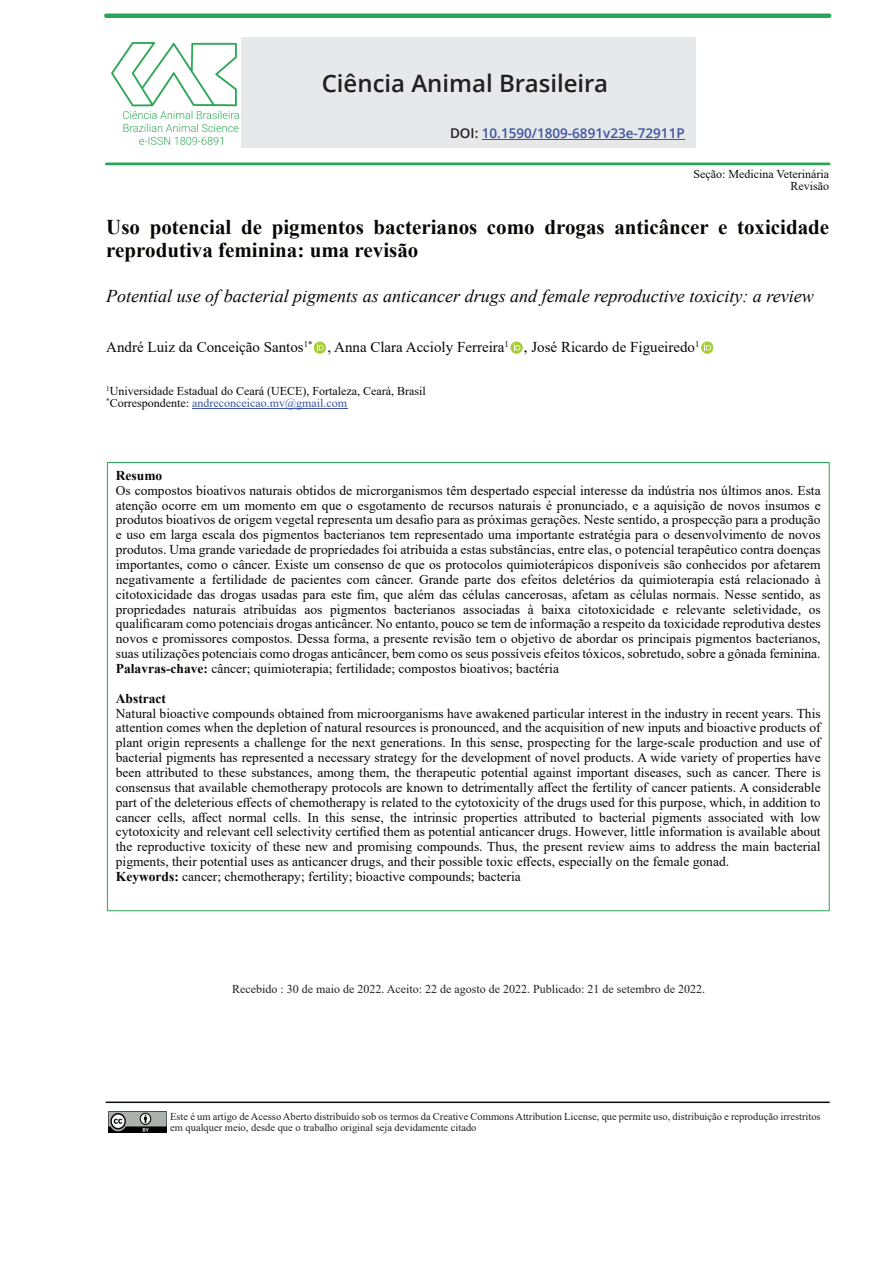
<style>
.page{position:relative;width:893px;height:1263px;background:#fff}
.page>*{position:absolute;margin:0;border:0;box-sizing:border-box;transform-origin:0 0}
.t1{font:600 24px "Open Sans";color:#231f20}
.t2{font:700 21px/23.1px "Times New Roman";color:#080704}
.t3{font:italic 18px "Times New Roman";color:#080704}
.t4{font:15px "Times New Roman";color:#080704}
.t5{font:13.5px/14.9px "Times New Roman";color:#080704;text-align:justify}
.t6{font:600 13.5px "Open Sans";color:#3a53a3}
.t7{font:700 13.5px "Times New Roman";color:#080704}
.t8{font:12px/12.5px "Times New Roman";color:#080704}
.t9{font:12px "Times New Roman";color:#231f20}
.t10{font:12px/12px "Times New Roman";color:#0c0a10;text-align:right}
.t11{font:10.5px/10.5px "Times New Roman";color:#231f20}
.s1{color:#231f20}
.s2{color:#3a53a3}
.s3{font-weight:700}
</style>
<div class="page">
<div style="left:241px;top:37px;width:455px;height:111px;background:#e7e8e9"></div>
<hr style="left:106px;top:14px;width:723px;height:4px;background:#29a555">
<hr style="left:106px;top:163px;width:723px;height:2px;background:#29a555">
<hr style="left:482px;top:139px;width:203px;height:1px;background:#3a53a3">
<img style="left:112px;top:43px;width:126px;height:102px">
<img style="left:108px;top:1112px;width:58px;height:20px">
<hr style="left:106px;top:1101px;width:723px;height:2px;background:#0c0a10">
<svg style="left:510px;top:341px;width:13px;height:13px"></svg>
<svg style="left:513px;top:344px;width:7px;height:6px"></svg>
<svg style="left:701px;top:341px;width:12px;height:13px"></svg>
<svg style="left:704px;top:344px;width:7px;height:6px"></svg>
<svg style="left:314px;top:341px;width:12px;height:13px"></svg>
<svg style="left:317px;top:344px;width:7px;height:6px"></svg>
<hr style="left:192px;top:409px;width:155px;height:1px;background:#3a53a3">
<h1 class="t1" style="left:322px;top:73px;width:288px">Ciência Animal Brasileira</h1>
<p class="t6" style="left:450px;top:128px;width:236px"><span class="s1">DOI:</span> 10.1590/1809-6891v23e-72911P</p>
<p class="t10" style="left:693px;top:170px;width:137px">Seção: Medicina Veterinária<br>Revisão</p>
<h2 class="t2" style="left:106px;top:217px;width:724px">Uso potencial de pigmentos bacterianos como drogas anticâncer e toxicidade reprodutiva feminina: uma revisão</h2>
<h3 class="t3" style="left:106px;top:289px;width:709px">Potential use of bacterial pigments as anticancer drugs and female reproductive toxicity: a review</h3>
<p class="t4" style="left:106px;top:341px;width:595px">André Luiz da Conceição Santos<sup>1*</sup> , Anna Clara Accioly Ferreira<sup>1</sup> , José Ricardo de Figueiredo<sup>1</sup></p>
<p class="t8" style="left:106px;top:386px;width:321px"><sup>1</sup>Universidade Estadual do Ceará (UECE), Fortaleza, Ceará, Brasil <sup>*</sup>Correspondente: <span class="s2">andreconceicao.mv@gmail.com</span></p>
<p class="t7" style="left:116px;top:471px;width:48px">Resumo</p>
<p class="t5" style="left:116px;top:484px;width:706px">Os compostos bioativos naturais obtidos de microrganismos têm despertado especial interesse da indústria nos últimos anos. Esta atenção ocorre em um momento em que o esgotamento de recursos naturais é pronunciado, e a aquisição de novos insumos e produtos bioativos de origem vegetal representa um desafio para as próximas gerações. Neste sentido, a prospecção para a produção e uso em larga escala dos pigmentos bacterianos tem representado uma importante estratégia para o desenvolvimento de novos produtos. Uma grande variedade de propriedades foi atribuída a estas substâncias, entre elas, o potencial terapêutico contra doenças importantes, como o câncer. Existe um consenso de que os protocolos quimioterápicos disponíveis são conhecidos por afetarem negativamente a fertilidade de pacientes com câncer. Grande parte dos efeitos deletérios da quimioterapia está relacionado à citotoxicidade das drogas usadas para este fim, que além das células cancerosas, afetam as células normais. Nesse sentido, as propriedades naturais atribuídas aos pigmentos bacterianos associadas à baixa citotoxicidade e relevante seletividade, os qualificaram como potenciais drogas anticâncer. No entanto, pouco se tem de informação a respeito da toxicidade reprodutiva destes novos e promissores compostos. Dessa forma, a presente revisão tem o objetivo de abordar os principais pigmentos bacterianos, suas utilizações potenciais como drogas anticâncer, bem como os seus possíveis efeitos tóxicos, sobretudo, sobre a gônada feminina.<br><span class="s3">Palavras-chave:</span> câncer; quimioterapia; fertilidade; compostos bioativos; bactéria</p>
<p class="t7" style="left:116px;top:693px;width:52px">Abstract</p>
<p class="t5" style="left:116px;top:707px;width:706px;text-align:left">Natural bioactive compounds obtained from microorganisms have awakened particular interest in the industry in recent years. This attention comes when the depletion of natural resources is pronounced, and the acquisition of new inputs and bioactive products of plant origin represents a challenge for the next generations. In this sense, prospecting for the large-scale production and use of bacterial pigments has represented a necessary strategy for the development of novel products. A wide variety of properties have been attributed to these substances, among them, the therapeutic potential against important diseases, such as cancer. There is consensus that available chemotherapy protocols are known to detrimentally affect the fertility of cancer patients. A considerable part of the deleterious effects of chemotherapy is related to the cytotoxicity of the drugs used for this purpose, which, in addition to cancer cells, affect normal cells. In this sense, the intrinsic properties attributed to bacterial pigments associated with low cytotoxicity and relevant cell selectivity certified them as potential anticancer drugs. However, little information is available about the reproductive toxicity of these new and promising compounds. Thus, the present review aims to address the main bacterial pigments, their potential uses as anticancer drugs, and their possible toxic effects, especially on the female gonad.<br><span class="s3">Keywords:</span> cancer; chemotherapy; fertility; bioactive compounds; bacteria</p>
<p class="t9" style="left:232px;top:985px;width:474px">Recebido : 30 de maio de 2022. Aceito: 22 de agosto de 2022. Publicado: 21 de setembro de 2022.</p>
<p class="t11" style="left:170px;top:1112px;width:652px">Este é um artigo de Acesso Aberto distribuído sob os termos da Creative Commons Attribution License, que permite uso, distribuição e reprodução irrestritos em qualquer meio, desde que o trabalho original seja devidamente citado</p>
</div>
